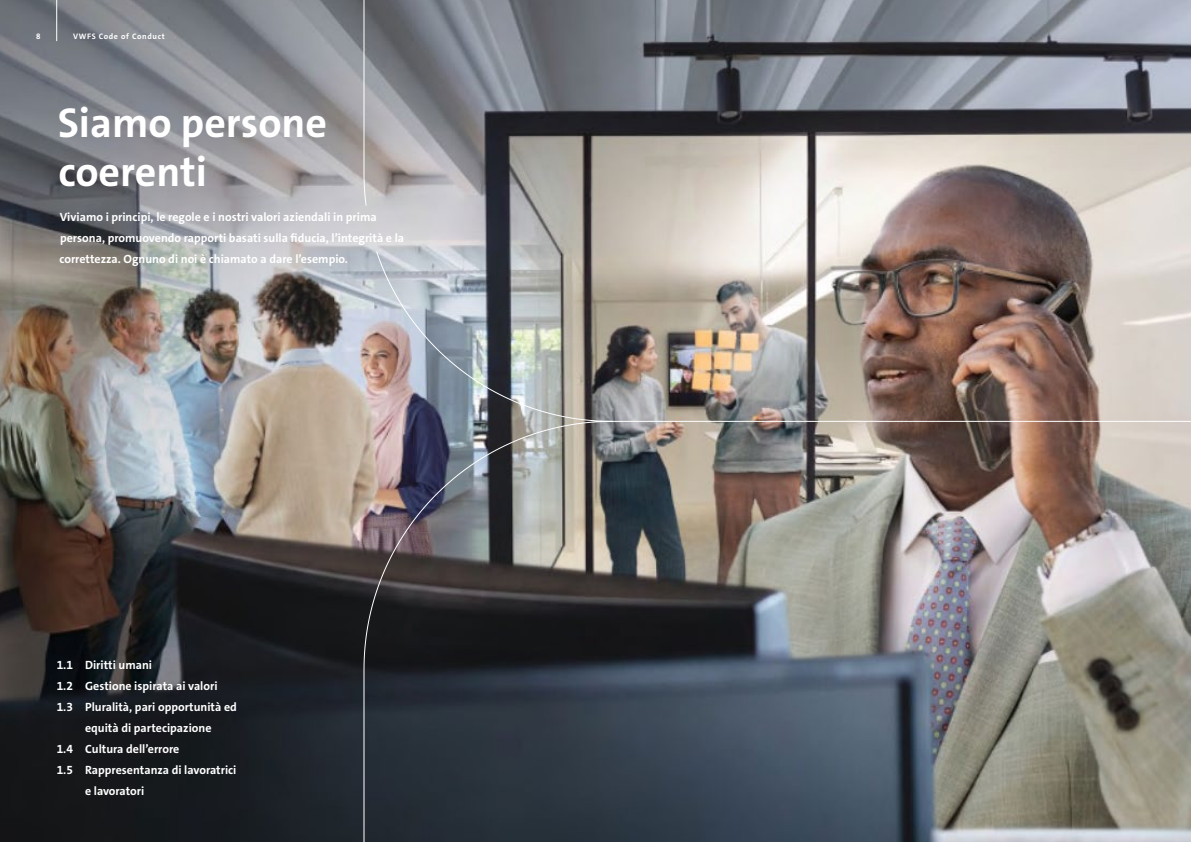
<style>
.page{position:relative;width:1191px;height:842px;background:#fff}
.page>*{position:absolute;margin:0;border:0;box-sizing:border-box;transform-origin:0 0}
.t1{font:700 42px/49px "VWAG The Sans";color:#fff}
.t2{font:700 12px/21px "VWAG The Sans";color:#fff}
.t3{font:700 8px "VWAG The Sans";letter-spacing:.08em;color:#fff}
</style>
<div class="page">
<img style="left:0;top:0;width:363px;height:842px">
<hr style="left:56px;top:0;width:1px;height:41px;background:#fff">
<img style="left:363px;top:0;width:828px;height:842px">
<p class="t3" style="left:36px;top:31px;width:6px">8</p>
<p class="t3" style="left:73px;top:31px;width:93px">VWFS Code of Conduct</p>
<h1 class="t1" style="left:58px;top:98px;width:271px">Siamo persone coerenti</h1>
<p class="t2" style="left:60px;top:206px;width:346px">Viviamo i principi, le regole e i nostri valori aziendali in prima persona, promuovendo rapporti basati sulla fiducia, l’integrità e la correttezza. Ognuno di noi è chiamato a dare l’esempio.</p>
<p class="t2" style="left:57px;top:654px;width:97px">1.1 Diritti umani</p>
<p class="t2" style="left:57px;top:675px;width:162px">1.2 Gestione ispirata ai valori</p>
<p class="t2" style="left:57px;top:696px;width:182px">1.3 Pluralità, pari opportunità ed</p>
<p class="t2" style="left:85px;top:717px;width:128px">equità di partecipazione</p>
<p class="t2" style="left:57px;top:738px;width:124px">1.4 Cultura dell’errore</p>
<p class="t2" style="left:57px;top:759px;width:181px">1.5 Rappresentanza di lavoratrici</p>
<p class="t2" style="left:85px;top:780px;width:61px">e lavoratori</p>
</div>
